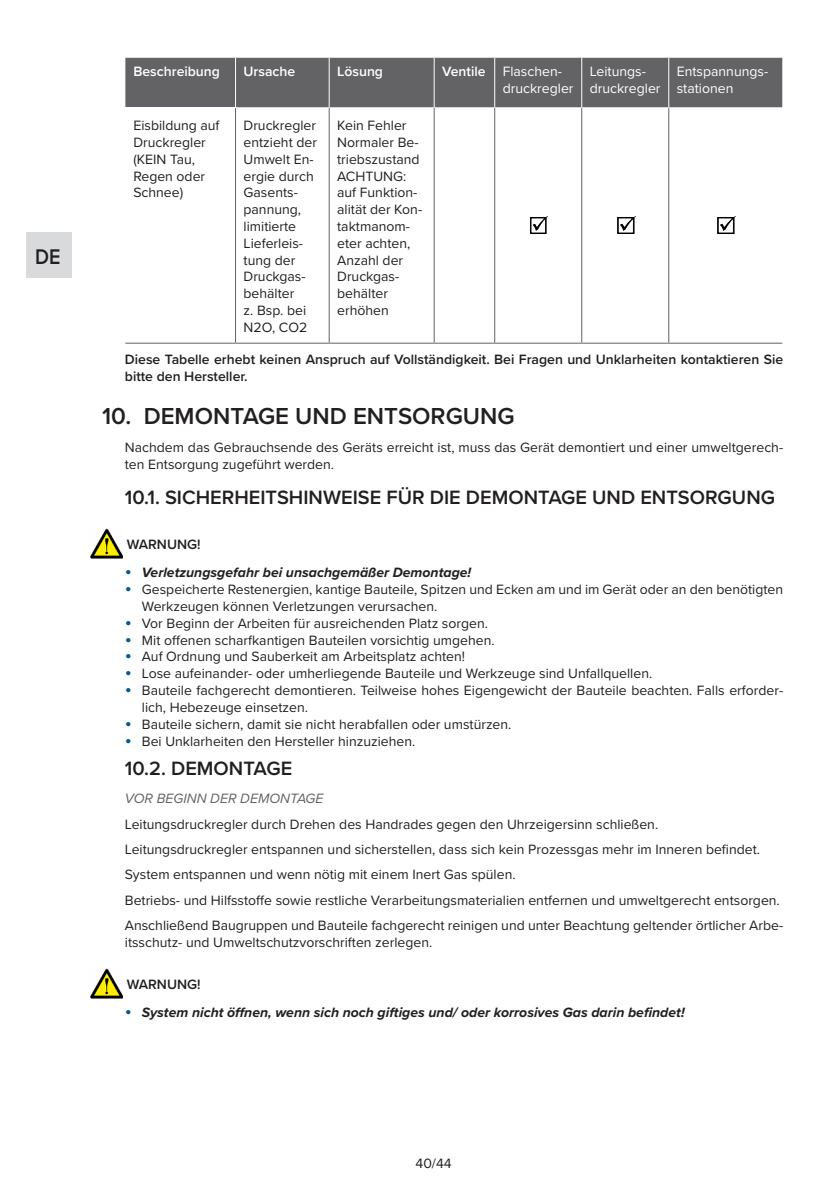
<style>
.page{position:relative;width:840px;height:1191px;background:#fff}
.page>*{position:absolute;margin:0;border:0;box-sizing:border-box;transform-origin:0 0}
.t1{font:600 24px "Proxima Nova";color:#231f20}
.t2{font:600 22px "Proxima Nova";color:#231f20;scale:.89 1}
.t3{font:600 20px "Proxima Nova";color:#231f20}
.TEXT_1_mm_before{font:14px/16.8px "Proxima Nova";color:#231f20}
.TABEL-BLACK-NORM{font:14px/16.8px "Proxima Nova";color:#231f20}
.t4{font:italic 700 14px "Proxima Nova";color:#231f20}
.TEXT{font:14px/16.8px "Proxima Nova";color:#231f20}
.TEXT_tučný{font:600 14px/16.8px "Proxima Nova";color:#231f20}
.Aufzählung{font:14px/16.8px "Proxima Nova";color:#fff}
.Aufzählung-2{font:600 14px "Proxima Nova";color:#fff}
.Signal_headlines{font:italic 14px "Proxima Nova";color:#636366}
.WARNING{font:600 14px "Proxima Nova";color:#231f20}
.s1{font-weight:400;font-style:normal;font-size:20px;color:#005992}
.s2{font-size:20px;color:#005992}
</style>
<div class="page">
<div style="left:26px;top:232px;width:46px;height:46px;background:#d9dadb"></div>
<div style="left:125px;top:58px;width:656px;height:49px;background:#636366"></div>
<svg style="left:236px;top:107px;width:545px;height:236px"></svg>
<hr style="left:235px;top:58px;width:1px;height:49px;background:#fff">
<hr style="left:328px;top:58px;width:1px;height:49px;background:#fff">
<hr style="left:433px;top:58px;width:1px;height:49px;background:#fff">
<hr style="left:494px;top:58px;width:1px;height:49px;background:#fff">
<hr style="left:581px;top:58px;width:1px;height:49px;background:#fff">
<hr style="left:668px;top:58px;width:1px;height:49px;background:#fff">
<hr style="left:235px;top:108px;width:1px;height:235px;background:#636366">
<hr style="left:328px;top:108px;width:1px;height:235px;background:#636366">
<hr style="left:433px;top:108px;width:1px;height:235px;background:#636366">
<hr style="left:494px;top:108px;width:1px;height:235px;background:#636366">
<hr style="left:581px;top:108px;width:1px;height:235px;background:#636366">
<hr style="left:668px;top:108px;width:1px;height:235px;background:#636366">
<hr style="left:125px;top:343px;width:110px;height:1px;background:#636366">
<hr style="left:235px;top:343px;width:94px;height:1px;background:#636366">
<hr style="left:329px;top:343px;width:105px;height:1px;background:#636366">
<hr style="left:434px;top:343px;width:60px;height:1px;background:#636366">
<hr style="left:494px;top:343px;width:87px;height:1px;background:#636366">
<hr style="left:581px;top:343px;width:87px;height:1px;background:#636366">
<hr style="left:668px;top:343px;width:113px;height:1px;background:#636366">
<img style="left:528px;top:215px;width:19px;height:21px">
<img style="left:615px;top:215px;width:19px;height:21px">
<img style="left:715px;top:215px;width:19px;height:21px">
<img style="left:90px;top:528px;width:33px;height:31px">
<img style="left:90px;top:968px;width:33px;height:31px">
<h2 class="t2" style="left:35px;top:240px;width:30px">DE</h2>
<p class="Aufzählung-2" style="left:133px;top:61px;width:88px">Beschreibung</p>
<p class="Aufzählung-2" style="left:243px;top:61px;width:53px">Ursache</p>
<p class="Aufzählung-2" style="left:337px;top:61px;width:47px">Lösung</p>
<p class="Aufzählung-2" style="left:442px;top:61px;width:45px">Ventile</p>
<p class="Aufzählung" style="left:502px;top:63px;width:72px">Flaschen&shy;druckregler</p>
<p class="Aufzählung" style="left:589px;top:63px;width:72px">Leitungs&shy;druckregler</p>
<p class="Aufzählung" style="left:676px;top:63px;width:93px">Entspannungs&shy;stationen</p>
<p class="TABEL-BLACK-NORM" style="left:133px;top:116px;width:88px">Eisbildung auf<br>Druckregler (KEIN Tau,<br>Regen oder<br>Schnee)</p>
<p class="TABEL-BLACK-NORM" style="left:243px;top:116px;width:75px">Druckregler entzieht der<br>Umwelt En&shy;ergie durch<br>Gasents&shy;pannung, limitierte<br>Lieferleis&shy;tung der<br>Druckgas&shy;behälter<br>z. Bsp. bei<br>N2O, CO2</p>
<p class="TABEL-BLACK-NORM" style="left:337px;top:116px;width:86px">Kein Fehler<br>Normaler Be&shy;triebszustand<br>ACHTUNG: auf Funktion&shy;alität der Kon&shy;taktmanom&shy;eter achten,<br>Anzahl der<br>Druckgas&shy;behälter erhöhen</p>
<p class="TEXT_tučný" style="left:125px;top:350px;width:659px">Diese Tabelle erhebt keinen Anspruch auf Vollständigkeit. Bei Fragen und Unklarheiten kontaktieren Sie bitte den Hersteller.</p>
<p class="t1" style="left:102px;top:398px;width:414px">10. DEMONTAGE UND ENTSORGUNG</p>
<p class="TEXT" style="left:125px;top:438px;width:659px">Nachdem das Gebrauchsende des Geräts erreicht ist, muss das Gerät demontiert und einer umweltgerech&shy;ten Entsorgung zugeführt werden.</p>
<p class="t3" style="left:125px;top:482px;width:651px">10.1. SICHERHEITSHINWEISE FÜR DIE DEMONTAGE UND ENTSORGUNG</p>
<p class="WARNING" style="left:127px;top:533px;width:75px">WARNUNG!</p>
<p class="t4" style="left:125px;top:562px;width:347px"><span class="s1">•</span> Verletzungsgefahr bei unsachgemäßer Demontage!</p>
<p class="TEXT_1_mm_before" style="left:142px;top:580px;width:642px;text-indent:-17px"><span class="s2">•</span> Gespeicherte Restenergien, kantige Bauteile, Spitzen und Ecken am und im Gerät oder an den benötigten<br>Werkzeugen können Verletzungen verursachen.</p>
<p class="TEXT_1_mm_before" style="left:125px;top:614px;width:364px"><span class="s2">•</span> Vor Beginn der Arbeiten für ausreichenden Platz sorgen.</p>
<p class="TEXT_1_mm_before" style="left:125px;top:631px;width:371px"><span class="s2">•</span> Mit offenen scharfkantigen Bauteilen vorsichtig umgehen.</p>
<p class="TEXT_1_mm_before" style="left:125px;top:648px;width:341px"><span class="s2">•</span> Auf Ordnung und Sauberkeit am Arbeitsplatz achten!</p>
<p class="TEXT_1_mm_before" style="left:125px;top:664px;width:528px"><span class="s2">•</span> Lose aufeinander- oder umherliegende Bauteile und Werkzeuge sind Unfallquellen.</p>
<p class="TEXT_1_mm_before" style="left:142px;top:681px;width:642px;text-indent:-17px"><span class="s2">•</span> Bauteile fachgerecht demontieren. Teilweise hohes Eigengewicht der Bauteile beachten. Falls erforder&shy;lich, Hebezeuge einsetzen.</p>
<p class="TEXT_1_mm_before" style="left:125px;top:715px;width:388px"><span class="s2">•</span> Bauteile sichern, damit sie nicht herabfallen oder umstürzen.</p>
<p class="TEXT_1_mm_before" style="left:125px;top:732px;width:292px"><span class="s2">•</span> Bei Unklarheiten den Hersteller hinzuziehen.</p>
<p class="t3" style="left:125px;top:753px;width:169px">10.2. DEMONTAGE</p>
<p class="Signal_headlines" style="left:125px;top:788px;width:200px">VOR BEGINN DER DEMONTAGE</p>
<p class="TEXT_1_mm_before" style="left:125px;top:815px;width:534px">Leitungsdruckregler durch Drehen des Handrades gegen den Uhrzeigersinn schließen.</p>
<p class="TEXT_1_mm_before" style="left:125px;top:840px;width:636px">Leitungsdruckregler entspannen und sicherstellen, dass sich kein Prozessgas mehr im Inneren befindet.</p>
<p class="TEXT_1_mm_before" style="left:125px;top:865px;width:392px">System entspannen und wenn nötig mit einem Inert Gas spülen.</p>
<p class="TEXT_1_mm_before" style="left:125px;top:891px;width:656px">Betriebs- und Hilfsstoffe sowie restliche Verarbeitungsmaterialien entfernen und umweltgerecht entsorgen.</p>
<p class="TEXT_1_mm_before" style="left:125px;top:916px;width:659px">Anschließend Baugruppen und Bauteile fachgerecht reinigen und unter Beachtung geltender örtlicher Arbe&shy;itsschutz- und Umweltschutzvorschriften zerlegen.</p>
<p class="WARNING" style="left:127px;top:973px;width:75px">WARNUNG!</p>
<p class="t4" style="left:125px;top:1002px;width:561px"><span class="s1">•</span> System nicht öffnen, wenn sich noch giftiges und/ oder korrosives Gas darin befindet!</p>
<p class="TEXT_1_mm_before" style="left:415px;top:1154px;width:38px">40/44</p>
</div>
